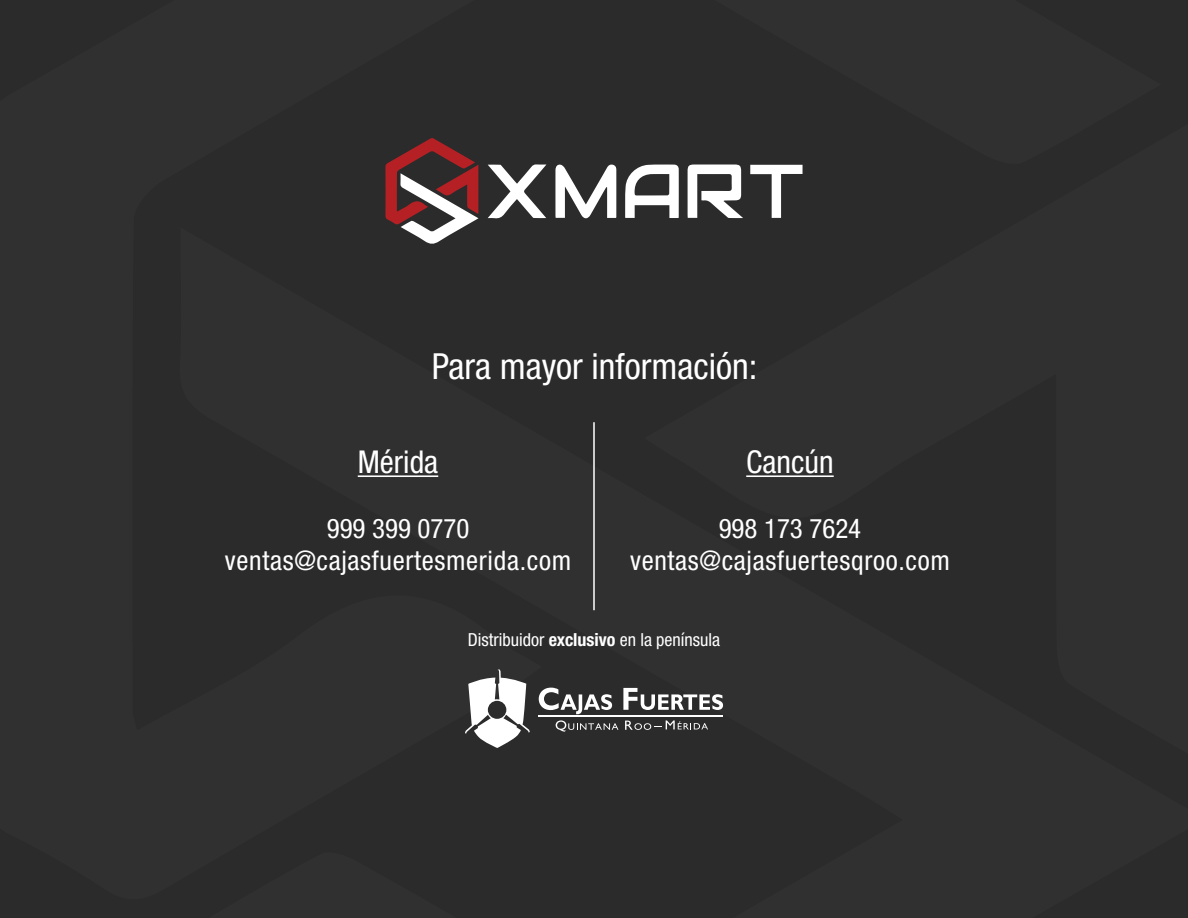
<style>
.page{position:relative;width:1188px;height:918px;background:#fff}
.page>*{position:absolute;margin:0;border:0;box-sizing:border-box;transform-origin:0 0}
.t1{font:condensed 36px "Helvetica Neue LT Std";color:#fff}
.t2{font:condensed 31.5px "Helvetica Neue LT Std";color:#fff}
.t3{font:condensed 27px/32.4px "Helvetica Neue LT Std";letter-spacing:.025em;color:#fff;text-align:center}
.t4{font:condensed 18px "Helvetica Neue LT Std";color:#fff}
.s1{font-weight:700}
</style>
<div class="page">
<div style="left:0;top:0;width:1161px;height:904px;background:#2f302f"></div>
<div style="left:178px;top:227px;width:1010px;height:691px;background:#2a2b2a"></div>
<div style="left:644px;top:115px;width:544px;height:648px;background:#2f302f"></div>
<svg style="left:555px;top:164px;width:61px;height:56px"></svg>
<svg style="left:688px;top:165px;width:55px;height:53px"></svg>
<svg style="left:625px;top:164px;width:54px;height:54px"></svg>
<svg style="left:488px;top:164px;width:58px;height:55px"></svg>
<svg style="left:750px;top:165px;width:53px;height:53px"></svg>
<svg style="left:385px;top:138px;width:94px;height:107px"></svg>
<hr style="left:358px;top:475px;width:80px;height:2px;background:#fff">
<hr style="left:746px;top:475px;width:88px;height:2px;background:#fff">
<hr style="left:593px;top:422px;width:2px;height:188px;background:#fff">
<svg style="left:465px;top:669px;width:65px;height:79px"></svg>
<svg style="left:539px;top:688px;width:73px;height:26px"></svg>
<svg style="left:623px;top:688px;width:100px;height:22px"></svg>
<hr style="left:539px;top:715px;width:184px;height:1px;background:#fff">
<svg style="left:556px;top:720px;width:62px;height:12px"></svg>
<svg style="left:625px;top:720px;width:83px;height:10px"></svg>
<h1 class="t1" style="left:432px;top:345px;width:327px">Para mayor información:</h1>
<p class="t2" style="left:358px;top:444px;width:82px">Mérida</p>
<p class="t3" style="left:225px;top:512px;width:348px">999 399 0770 ventas@cajasfuertesmerida.com</p>
<p class="t2" style="left:746px;top:444px;width:89px">Cancún</p>
<p class="t3" style="left:630px;top:512px;width:321px">998 173 7624 ventas@cajasfuertesqroo.com</p>
<p class="t4" style="left:468px;top:629px;width:254px">Distribuidor <span class="s1">exclusivo</span> en la península</p>
</div>
